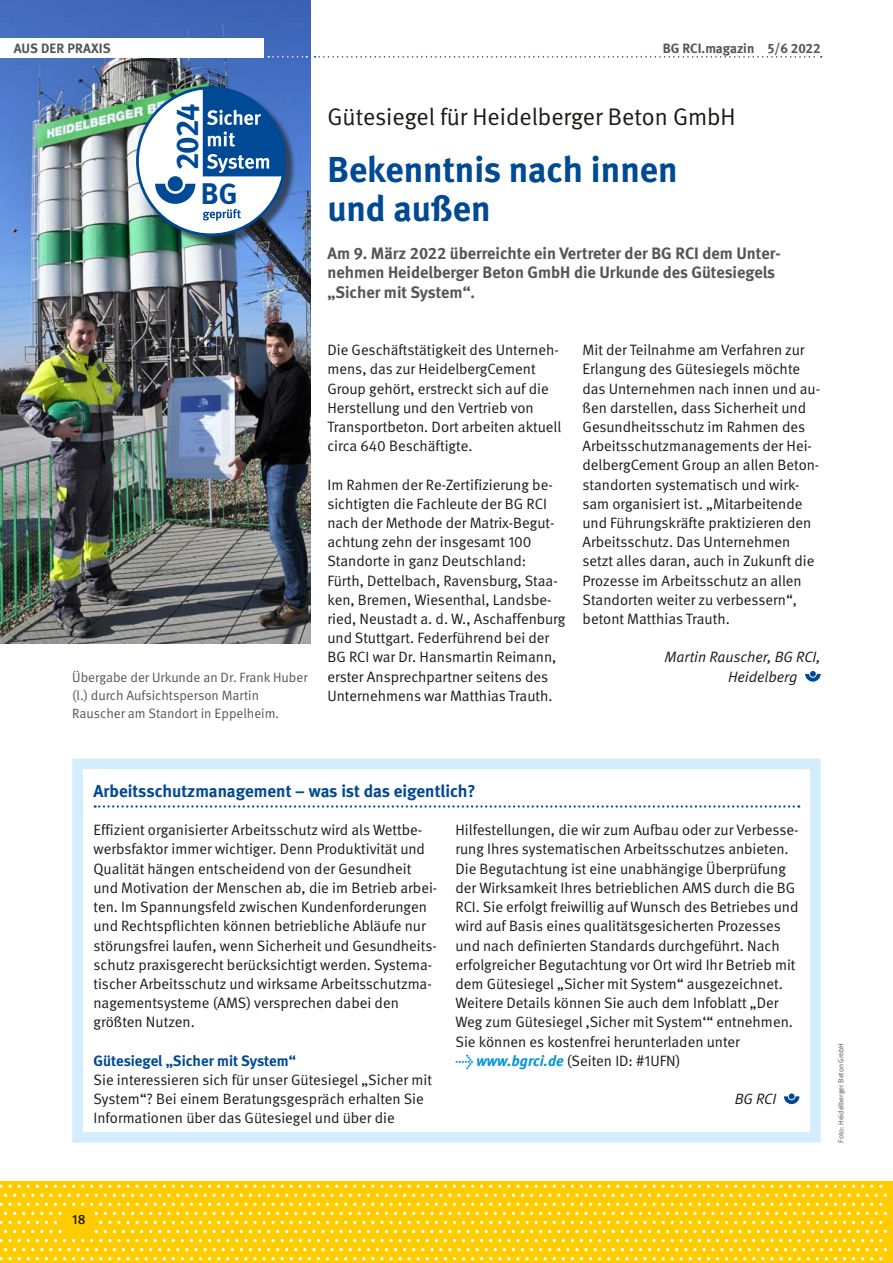
<style>
.page{position:relative;width:893px;height:1263px;background:#fff}
.page>*{position:absolute;margin:0;border:0;box-sizing:border-box;transform-origin:0 0}
.C_-_Überschrift__sch{font:700 36px/39px "DGUV Meta";color:#004994}
.t1{font:700 31.5px "DGUV Meta";color:#004994}
.t2{font:700 29.85px "DGUV Meta";color:#004994}
.C_-_Unter-Übersch{font:24px "DGUV Meta";color:#1a1a18}
.Infokasten_Headline{font:700 17.25px "DGUV Meta";color:#004994}
.Anleser{font:700 16.5px/19.2px "DGUV Meta";color:#575656}
.Fließtext{font:15px/19.2px "DGUV Meta";color:#1a1a18}
.Fließtext_ohne_Absta{font:15px/19.2px "DGUV Meta";color:#1a1a18}
.Fließtext-2{font:italic 15px/19.2px "DGUV Meta";color:#1a1a18}
.Zwischenüberschrift{font:700 15px "DGUV Meta";color:#004994}
.Bildunterschrift{font:13.5px/18px "DGUV Meta";color:#575656}
.Kolumnentitel_li{font:700 13.5px "DGUV Meta";color:#575656}
.t3{font:500 13.5px "DGUV Meta";color:#1a1a18}
.Bildunterschrift-2{font:7.5px "DGUV Meta";color:#575656}
.s1{font-size:29.1px}
.s2{font-weight:500;color:#0095db}
.s3{font-weight:700;font-style:italic;color:#0095db}
</style>
<div class="page">
<div style="left:0;top:1181px;width:893px;height:82px;background:#fc0"></div>
<svg style="left:185px;top:1184px;width:99px;height:13px"></svg>
<svg style="left:285px;top:1184px;width:89px;height:13px"></svg>
<svg style="left:376px;top:1184px;width:98px;height:13px"></svg>
<svg style="left:476px;top:1184px;width:93px;height:13px"></svg>
<svg style="left:571px;top:1184px;width:98px;height:13px"></svg>
<svg style="left:671px;top:1184px;width:84px;height:13px"></svg>
<svg style="left:757px;top:1184px;width:89px;height:13px"></svg>
<svg style="left:847px;top:1184px;width:40px;height:13px"></svg>
<svg style="left:185px;top:1212px;width:22px;height:3px"></svg>
<svg style="left:312px;top:1212px;width:31px;height:3px"></svg>
<svg style="left:448px;top:1212px;width:22px;height:3px"></svg>
<svg style="left:575px;top:1212px;width:31px;height:3px"></svg>
<svg style="left:711px;top:1212px;width:22px;height:3px"></svg>
<svg style="left:838px;top:1212px;width:31px;height:3px"></svg>
<svg style="left:185px;top:1230px;width:22px;height:3px"></svg>
<svg style="left:312px;top:1230px;width:31px;height:3px"></svg>
<svg style="left:448px;top:1230px;width:22px;height:3px"></svg>
<svg style="left:575px;top:1230px;width:31px;height:3px"></svg>
<svg style="left:711px;top:1230px;width:22px;height:3px"></svg>
<svg style="left:838px;top:1230px;width:31px;height:3px"></svg>
<svg style="left:185px;top:1248px;width:22px;height:3px"></svg>
<svg style="left:312px;top:1248px;width:31px;height:3px"></svg>
<svg style="left:448px;top:1248px;width:22px;height:3px"></svg>
<svg style="left:575px;top:1248px;width:31px;height:3px"></svg>
<svg style="left:711px;top:1248px;width:22px;height:3px"></svg>
<svg style="left:838px;top:1248px;width:31px;height:3px"></svg>
<svg style="left:244px;top:1203px;width:31px;height:3px"></svg>
<svg style="left:380px;top:1203px;width:22px;height:3px"></svg>
<svg style="left:507px;top:1203px;width:31px;height:3px"></svg>
<svg style="left:643px;top:1203px;width:22px;height:3px"></svg>
<svg style="left:770px;top:1203px;width:31px;height:3px"></svg>
<svg style="left:244px;top:1221px;width:31px;height:3px"></svg>
<svg style="left:380px;top:1221px;width:22px;height:3px"></svg>
<svg style="left:507px;top:1221px;width:31px;height:3px"></svg>
<svg style="left:643px;top:1221px;width:22px;height:3px"></svg>
<svg style="left:770px;top:1221px;width:31px;height:3px"></svg>
<svg style="left:244px;top:1239px;width:31px;height:3px"></svg>
<svg style="left:380px;top:1239px;width:22px;height:3px"></svg>
<svg style="left:507px;top:1239px;width:31px;height:3px"></svg>
<svg style="left:643px;top:1239px;width:22px;height:3px"></svg>
<svg style="left:770px;top:1239px;width:31px;height:3px"></svg>
<svg style="left:244px;top:1257px;width:31px;height:3px"></svg>
<svg style="left:380px;top:1257px;width:22px;height:3px"></svg>
<svg style="left:507px;top:1257px;width:31px;height:3px"></svg>
<svg style="left:643px;top:1257px;width:22px;height:3px"></svg>
<svg style="left:770px;top:1257px;width:31px;height:3px"></svg>
<svg style="left:0;top:1184px;width:93px;height:13px"></svg>
<svg style="left:95px;top:1184px;width:89px;height:13px"></svg>
<svg style="left:49px;top:1212px;width:13px;height:3px"></svg>
<svg style="left:49px;top:1230px;width:13px;height:3px"></svg>
<svg style="left:49px;top:1248px;width:31px;height:3px"></svg>
<svg style="left:0;top:1203px;width:12px;height:3px"></svg>
<svg style="left:117px;top:1203px;width:22px;height:3px"></svg>
<svg style="left:0;top:1221px;width:12px;height:3px"></svg>
<svg style="left:117px;top:1221px;width:22px;height:3px"></svg>
<svg style="left:0;top:1239px;width:12px;height:3px"></svg>
<svg style="left:117px;top:1239px;width:22px;height:3px"></svg>
<svg style="left:0;top:1257px;width:12px;height:3px"></svg>
<svg style="left:117px;top:1257px;width:22px;height:3px"></svg>
<div style="left:72px;top:758px;width:749px;height:385px;border:11px solid #d4edfc"></div>
<svg style="left:805px;top:671px;width:16px;height:11px"></svg>
<svg style="left:784px;top:1093px;width:15px;height:11px"></svg>
<img style="left:0;top:0;width:310px;height:643px">
<svg style="left:95px;top:805px;width:700px;height:3px"></svg>
<div style="left:138px;top:89px;width:158px;height:157px;background:#1a1a18;opacity:.6"></div>
<div style="left:137px;top:88px;width:148px;height:147px;background:#fff;border-radius:50%"></div>
<svg style="left:203px;top:88px;width:82px;height:88px;background:#2a65a7"></svg>
<svg style="left:155px;top:184px;width:40px;height:20px"></svg>
<div style="left:168px;top:176px;width:15px;height:15px;background:#004994;border-radius:50%"></div>
<svg style="left:203px;top:209px;width:38px;height:12px"></svg>
<div style="left:0;top:38px;width:264px;height:20px;background:#fff"></div>
<svg style="left:315px;top:56px;width:500px;height:2px"></svg>
<svg style="left:268px;top:56px;width:39px;height:2px"></svg>
<p class="Kolumnentitel_li" style="left:14px;top:40px;width:99px">AUS DER PRAXIS</p>
<p class="Kolumnentitel_li" style="left:663px;top:40px;width:159px">BG RCI.magazin 5/6 2022</p>
<p class="t1" style="left:169px;top:170px;width:68px;rotate:-90deg">2024</p>
<p class="t2" style="left:201px;top:176px;width:38px">B<span class="s1">G</span></p>
<p class="Bildunterschrift" style="left:72px;top:668px;width:237px">Übergabe der Urkunde an Dr. Frank Huber (l.) durch Aufsichtsperson Martin<br>Rauscher am Standort in Eppelheim.</p>
<h1 class="C_-_Unter-Übersch" style="left:327px;top:103px;width:410px">Gütesiegel für Heidelberger Beton GmbH</h1>
<h1 class="C_-_Überschrift__sch" style="left:327px;top:151px;width:352px">Bekenntnis nach innen und außen</h1>
<p class="Anleser" style="left:327px;top:244px;width:455px">Am 9. März 2022 überreichte ein Vertreter der BG RCI dem Unter&shy;nehmen Heidelberger Beton GmbH die Urkunde des Gütesiegels „Sicher mit System“.</p>
<p class="Fließtext" style="left:327px;top:341px;width:235px">Die Geschäftstätigkeit des Unterneh&shy;mens, das zur HeidelbergCement Group gehört, erstreckt sich auf die Herstellung und den Vertrieb von Transportbeton. Dort arbeiten aktuell circa 640 Beschäftigte.</p>
<p class="Fließtext" style="left:327px;top:475px;width:239px">Im Rahmen der Re-Zertifizierung be&shy;sichtigten die Fachleute der BG RCI nach der Methode der Matrix-Begut&shy;achtung zehn der insgesamt 100<br>Standorte in ganz Deutschland:<br>Fürth, Dettelbach, Ravensburg, Staa&shy;ken, Bremen, Wiesenthal, Landsbe&shy;ried, Neustadt a. d. W., Aschaffenburg und Stuttgart. Federführend bei der BG RCI war Dr. Hansmartin Reimann, erster Ansprechpartner seitens des Unternehmens war Matthias Trauth.</p>
<p class="Fließtext" style="left:583px;top:341px;width:239px">Mit der Teilnahme am Verfahren zur Erlangung des Gütesiegels möchte das Unternehmen nach innen und au&shy;ßen darstellen, dass Sicherheit und Gesundheitsschutz im Rahmen des Arbeitsschutzmanagements der Hei&shy;delbergCement Group an allen Beton&shy;standorten systematisch und wirk&shy;sam organisiert ist. „Mitarbeitende und Führungskräfte praktizieren den Arbeitsschutz. Das Unternehmen setzt alles daran, auch in Zukunft die Prozesse im Arbeitsschutz an allen Standorten weiter zu verbessern“, betont Matthias Trauth.</p>
<p class="Fließtext-2" style="left:728px;top:648px;width:94px;text-indent:-64px">Martin Rauscher, BG RCI,<br>Heidelberg</p>
<p class="Infokasten_Headline" style="left:94px;top:781px;width:384px">Arbeitsschutzmanagement – was ist das eigentlich?</p>
<p class="Fließtext" style="left:94px;top:821px;width:345px">Effizient organisierter Arbeitsschutz wird als Wettbe&shy;werbsfaktor immer wichtiger. Denn Produktivität und Qualität hängen entscheidend von der Gesundheit und Motivation der Menschen ab, die im Betrieb arbei&shy;ten. Im Spannungsfeld zwischen Kundenforderungen und Rechtspflichten können betriebliche Abläufe nur störungsfrei laufen, wenn Sicherheit und Gesundheits&shy;schutz praxisgerecht berücksichtigt werden. Systema&shy;tischer Arbeitsschutz und wirksame Arbeitsschutzma&shy;nagementsysteme (AMS) versprechen dabei den größten Nutzen.</p>
<h3 class="Zwischenüberschrift" style="left:94px;top:1051px;width:204px">Gütesiegel „Sicher mit System“</h3>
<p class="Fließtext_ohne_Absta" style="left:94px;top:1070px;width:340px">Sie interessieren sich für unser Gütesiegel „Sicher mit<br>System“? Bei einem Beratungsgespräch erhalten Sie<br>Informationen über das Gütesiegel und über die</p>
<p class="Fließtext_ohne_Absta" style="left:455px;top:821px;width:345px">Hilfestellungen, die wir zum Aufbau oder zur Verbesse&shy;rung Ihres systematischen Arbeitsschutzes anbieten.<br>Die Begutachtung ist eine unabhängige Überprüfung der Wirksamkeit Ihres betrieblichen AMS durch die BG RCI. Sie erfolgt freiwillig auf Wunsch des Betriebes und wird auf Basis eines qualitätsgesicherten Prozesses und nach definierten Standards durchgeführt. Nach erfolgreicher Begutachtung vor Ort wird Ihr Betrieb mit dem Gütesiegel „Sicher mit System“ ausgezeichnet.<br>Weitere Details können Sie auch dem Infoblatt „Der Weg zum Gütesiegel ‚Sicher mit System‘“ entnehmen.<br>Sie können es kostenfrei herunterladen unter</p>
<p class="Fließtext" style="left:455px;top:1051px;width:226px"><span class="s2">→</span> <span class="s3">www.bgrci.de</span> (Seiten ID: #1UFN)</p>
<p class="Fließtext-2" style="left:735px;top:1090px;width:43px">BG RCI</p>
<p class="Bildunterschrift-2" style="left:836px;top:1142px;width:101px;rotate:-90deg">Foto: Heidelberger Beton GmbH</p>
<p class="t3" style="left:72px;top:1212px;width:15px">18</p>
</div>
